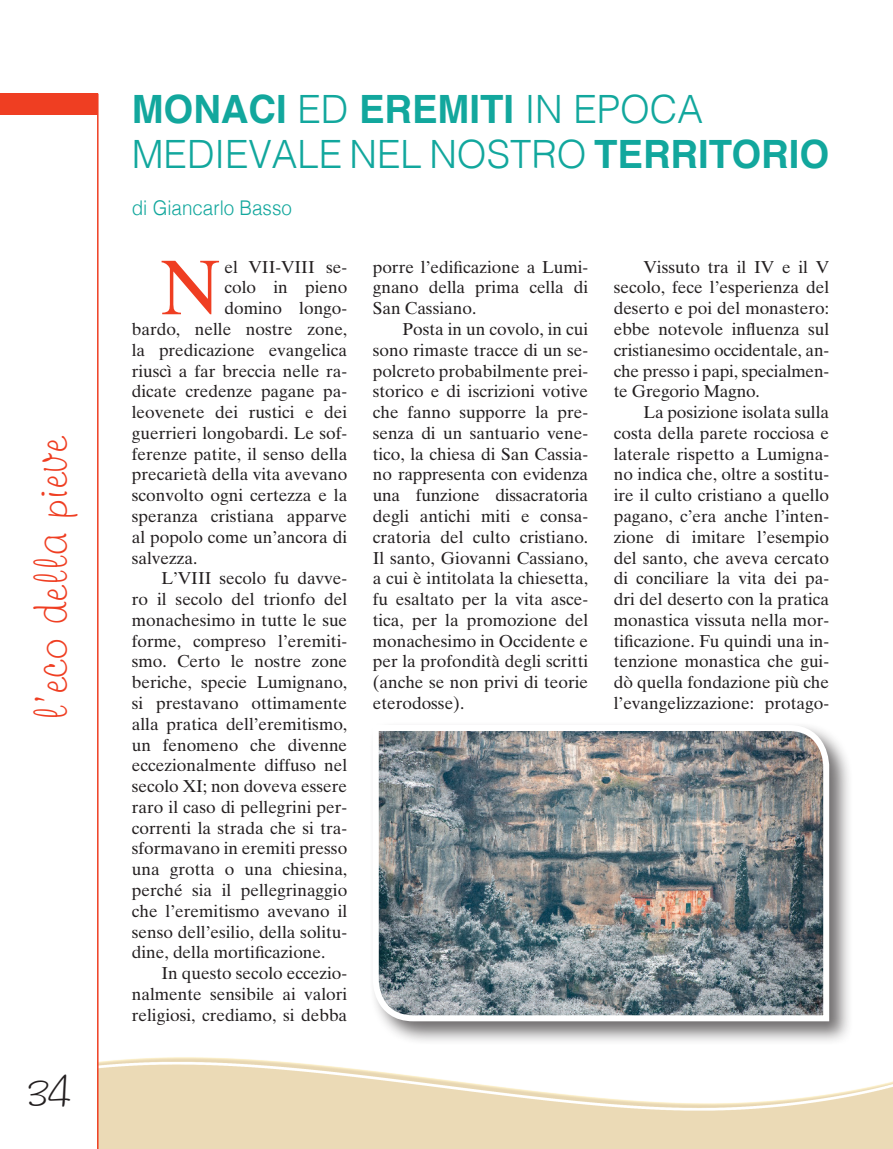
<style>
.page{position:relative;width:893px;height:1149px;background:#fff}
.page>*{position:absolute;margin:0;border:0;box-sizing:border-box;transform-origin:0 0}
.t1{font:77.4px "Times Ten";color:#ef3e22}
.t2{font:48px "Freehand 591 BT Regular A";color:#ef3e22}
.t3{font:48px "Freehand 591 BT Regular A";color:#231f20}
.t4{font:300 39px "Helvetica";color:#12a79d}
.t5{font:700 39px "Helvetica";color:#12a79d}
.t6{font:300 20.25px "Helvetica";color:#12a79d;scale:.93 1}
.t7{font:17.25px/20.7px "Times Ten";color:#231f20;text-align:justify}
.s1{font-weight:300}
.s2{font-weight:700}
</style>
<div class="page">
<img style="left:99px;top:1057px;width:794px;height:91px">
<hr style="left:97px;top:94px;width:2px;height:1054px;background:#ef3e22">
<div style="left:0;top:94px;width:98px;height:21px;background:#ef3e22"></div>
<div style="left:369px;top:721px;width:484px;height:324px;background:#231f20;opacity:.65"></div>
<img style="left:370px;top:721px;width:462px;height:302px">
<p class="t2" style="left:21px;top:720px;width:285px;rotate:-90deg">l’eco della pieve</p>
<h2 class="t3" style="left:28px;top:1059px;width:43px">34</h2>
<p class="t5" style="left:132px;top:78px;width:573px">MONACI <span class="s1">ED</span> EREMITI <span class="s1">IN EPOCA</span></p>
<p class="t4" style="left:132px;top:121px;width:699px">MEDIEVALE NEL NOSTRO <span class="s2">TERRITORIO</span></p>
<p class="t6" style="left:132px;top:190px;width:174px">di Giancarlo Basso</p>
<p class="t1" style="left:160px;top:242px;width:62px">N</p>
<p class="t7" style="left:225px;top:256px;width:124px">el VII-VIII se-</p>
<p class="t7" style="left:225px;top:277px;width:124px">colo in pieno</p>
<p class="t7" style="left:225px;top:298px;width:124px">domino longo-</p>
<p class="t7" style="left:132px;top:318px;width:217px">bardo, nelle nostre zone,</p>
<p class="t7" style="left:132px;top:339px;width:217px">la predicazione evangelica</p>
<p class="t7" style="left:132px;top:360px;width:217px">riuscì a far breccia nelle ra-</p>
<p class="t7" style="left:132px;top:381px;width:217px">dicate credenze pagane pa-</p>
<p class="t7" style="left:132px;top:401px;width:217px">leovenete dei rustici e dei</p>
<p class="t7" style="left:132px;top:422px;width:217px">guerrieri longobardi. Le sof-</p>
<p class="t7" style="left:132px;top:443px;width:217px">ferenze patite, il senso della</p>
<p class="t7" style="left:132px;top:464px;width:217px">precarietà della vita avevano</p>
<p class="t7" style="left:132px;top:484px;width:217px">sconvolto ogni certezza e la</p>
<p class="t7" style="left:132px;top:505px;width:217px">speranza cristiana apparve</p>
<p class="t7" style="left:132px;top:526px;width:217px">al popolo come un’ancora di</p>
<p class="t7" style="left:132px;top:547px;width:67px">salvezza.</p>
<p class="t7" style="left:132px;top:568px;width:217px;text-indent:30px">L’VIII secolo fu davve&shy;ro il secolo del trionfo del monachesimo in tutte le sue forme, compreso l’eremiti&shy;smo. Certo le nostre zone beriche, specie Lumignano, si prestavano ottimamente alla pratica dell’eremitismo, un fenomeno che divenne eccezionalmente diffuso nel secolo XI; non doveva essere raro il caso di pellegrini per&shy;correnti la strada che si tra&shy;sformavano in eremiti presso una grotta o una chiesina, perché sia il pellegrinaggio che l’eremitismo avevano il senso dell’esilio, della solitu&shy;dine, della mortificazione.</p>
<p class="t7" style="left:132px;top:962px;width:217px;text-indent:30px">In questo secolo eccezio&shy;nalmente sensibile ai valori religiosi, crediamo, si debba</p>
<p class="t7" style="left:373px;top:256px;width:217px">porre l’edificazione a Lumi&shy;gnano della prima cella di San Cassiano.</p>
<p class="t7" style="left:373px;top:318px;width:217px;text-indent:30px">Posta in un covolo, in cui sono rimaste tracce di un se&shy;polcreto probabilmente prei&shy;storico e di iscrizioni votive che fanno supporre la pre&shy;senza di un santuario vene&shy;tico, la chiesa di San Cassia&shy;no rappresenta con evidenza una funzione dissacratoria degli antichi miti e consa&shy;cratoria del culto cristiano.<br>Il santo, Giovanni Cassiano, a cui è intitolata la chiesetta, fu esaltato per la vita asce&shy;tica, per la promozione del monachesimo in Occidente e per la profondità degli scritti (anche se non privi di teorie eterodosse).</p>
<p class="t7" style="left:614px;top:256px;width:217px;text-indent:30px">Vissuto tra il IV e il V secolo, fece l’esperienza del deserto e poi del monastero: ebbe notevole influenza sul cristianesimo occidentale, an&shy;che presso i papi, specialmen&shy;te Gregorio Magno.</p>
<p class="t7" style="left:614px;top:401px;width:217px;text-indent:30px">La posizione isolata sulla costa della parete rocciosa e laterale rispetto a Lumigna&shy;no indica che, oltre a sostitu&shy;ire il culto cristiano a quello pagano, c’era anche l’inten&shy;zione di imitare l’esempio del santo, che aveva cercato di conciliare la vita dei pa&shy;dri del deserto con la pratica monastica vissuta nella mor&shy;tificazione. Fu quindi una in&shy;tenzione monastica che gui&shy;dò quella fondazione più che l’evangelizzazione: protago-</p>
</div>
